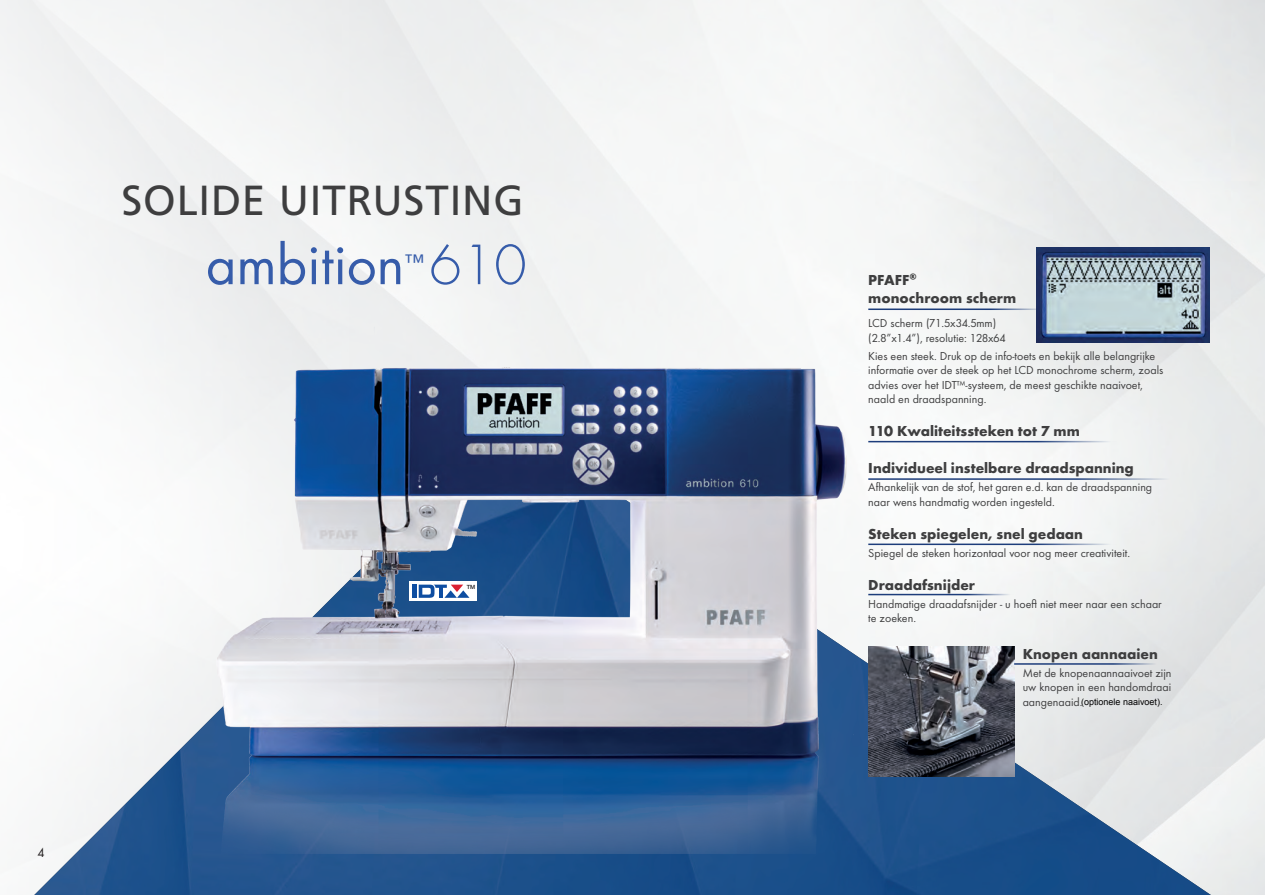
<style>
.page{position:relative;width:1265px;height:895px;background:#fff}
.page>*{position:absolute;margin:0;border:0;box-sizing:border-box;transform-origin:0 0}
.t1{font:52.5px "Futura";color:#365caa}
.t2{font:300 52.5px "Futura";color:#365caa}
.t3{font:42px "Frutiger";letter-spacing:.02em;color:#3e3e3f}
.t4{font:20.4px "Helvetica Neue LT Pro";color:#365caa}
.t5{font:700 15px/18px "Futura EFOP";color:#3e3e3f}
.t6{font:13.5px "Futura Headline EFOT";color:#231f20}
.t7{font:12px/14.4px "Futura Headline EFOT";color:#3e3e3f}
.t8{font:9px "Arial";color:#010101}
.t9{font:500 5.7px "Helvetica Neue";color:#231f20}
</style>
<div class="page">
<img style="left:0;top:0;width:1265px;height:895px">
<img style="left:26px;top:421px;width:1202px;height:474px">
<img style="left:196px;top:282px;width:806px;height:571px">
<div style="left:409px;top:581px;width:67px;height:19px;background:#fff"></div>
<svg style="left:419px;top:584px;width:50px;height:14px"></svg>
<hr style="left:413px;top:584px;width:4px;height:14px;background:#0d4da1">
<hr style="left:868px;top:308px;width:180px;height:2px;background:#1d3d7b">
<hr style="left:868px;top:441px;width:249px;height:1px;background:#1d3d7b">
<hr style="left:868px;top:478px;width:309px;height:2px;background:#1d3d7b">
<hr style="left:868px;top:543px;width:249px;height:2px;background:#1d3d7b">
<hr style="left:868px;top:594px;width:146px;height:1px;background:#1d3d7b">
<img style="left:868px;top:646px;width:146px;height:130px">
<img style="left:1037px;top:247px;width:173px;height:95px">
<hr style="left:1014px;top:663px;width:146px;height:1px;background:#1d3d7b">
<h2 class="t3" style="left:122px;top:175px;width:404px">SOLIDE UITRUSTING</h2>
<h1 class="t1" style="left:206px;top:229px;width:200px">ambition</h1>
<h3 class="t4" style="left:404px;top:249px;width:22px">™</h3>
<h1 class="t2" style="left:429px;top:231px;width:99px">610</h1>
<p class="t6" style="left:37px;top:844px;width:8px">4</p>
<p class="t9" style="left:467px;top:583px;width:10px">TM</p>
<p class="t5" style="left:868px;top:271px;width:149px">PFAFF®<br>monochroom scherm</p>
<p class="t7" style="left:868px;top:316px;width:139px">LCD scherm (71.5x34.5mm) (2.8”x1.4”), resolutie: 128x64</p>
<p class="t7" style="left:868px;top:349px;width:297px">Kies een steek. Druk op de info-toets en bekijk alle belangrijke informatie over de steek op het LCD monochrome scherm, zoals advies over het IDT™-systeem, de meest geschikte naaivoet, naald en draadspanning.</p>
<p class="t5" style="left:868px;top:422px;width:213px">110 Kwaliteitssteken tot 7 mm</p>
<p class="t5" style="left:868px;top:459px;width:267px">Individueel instelbare draadspanning</p>
<p class="t7" style="left:868px;top:480px;width:285px">Afhankelijk van de stof, het garen e.d. kan de draadspanning naar wens handmatig worden ingesteld.</p>
<p class="t5" style="left:868px;top:524px;width:216px">Steken spiegelen, snel gedaan</p>
<p class="t7" style="left:868px;top:545px;width:263px">Spiegel de steken horizontaal voor nog meer creativiteit.</p>
<p class="t5" style="left:868px;top:576px;width:108px">Draadafsnijder</p>
<p class="t7" style="left:868px;top:597px;width:295px">Handmatige draadafsnijder - u hoeft niet meer naar een schaar te zoeken.</p>
<p class="t5" style="left:1023px;top:644px;width:137px">Knopen aannaaien</p>
<p class="t7" style="left:1023px;top:665px;width:150px;text-align:justify">Met de knopenaannaaivoet zijn uw knopen in een handomdraai aangenaaid.</p>
<p class="t8" style="left:1081px;top:695px;width:83px">(optionele naaivoet).</p>
</div>
